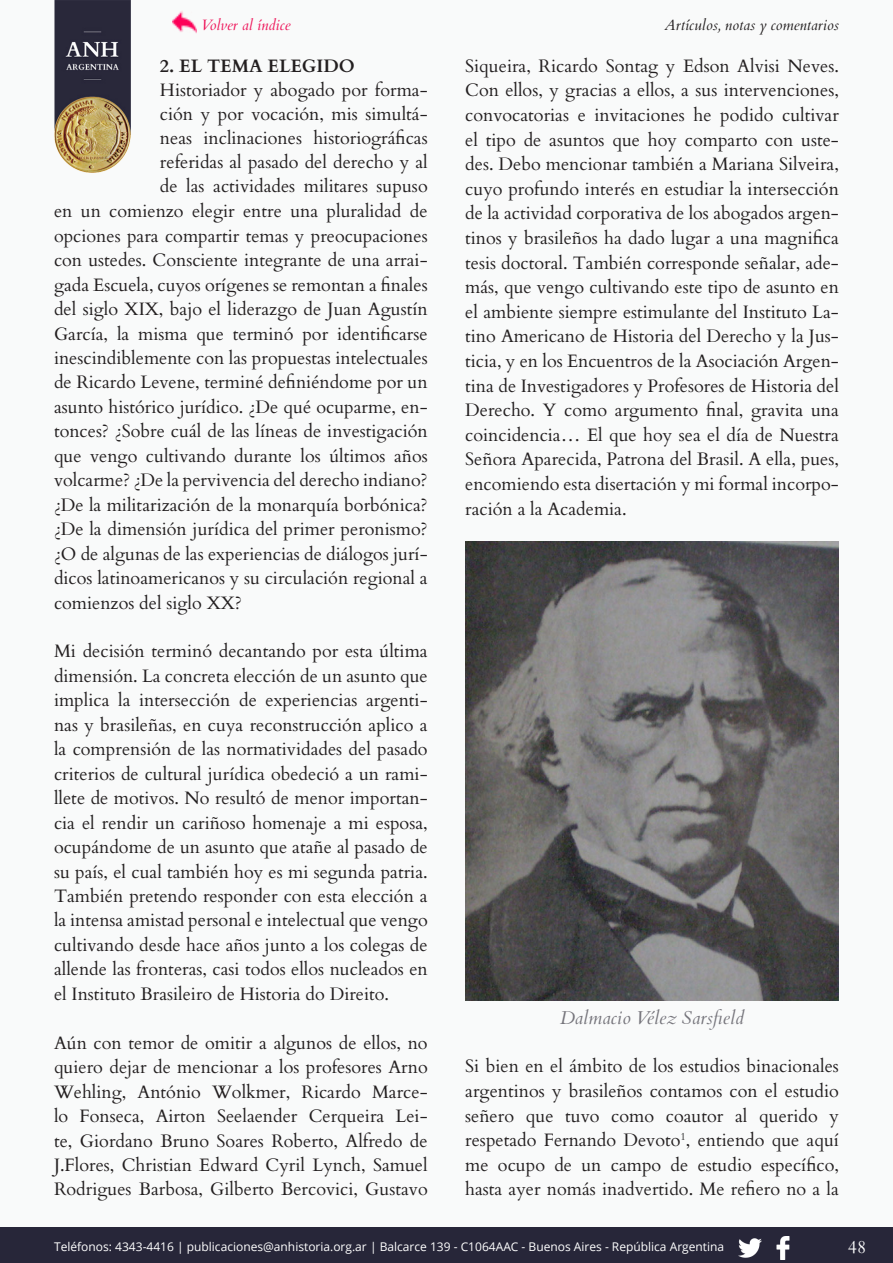
<style>
.page{position:relative;width:893px;height:1263px;background:#f9fafa}
.page>*{position:absolute;margin:0;border:0;box-sizing:border-box;transform-origin:0 0}
.t1{font:italic 18.6px "Cardo";color:#75747b}
.Index_-_Articles_Sty{font:18px/24.5px "Cardo";color:#231f20;text-align:justify}
.t2{font:700 18px "Cardo";color:#231f20}
.t3{font:18px "Cardo";color:#fff}
.t4{font:italic 15px "Cardo";color:#231f20}
.t5{font:italic 15px "Cardo";color:#ee155a}
.t6{font:12px "Open Sans";color:#fff}
</style>
<div class="page">
<div style="left:0;top:1227px;width:893px;height:36px;background:#272639"></div>
<img style="left:54px;top:0;width:77px;height:172px">
<img style="left:776px;top:1236px;width:14px;height:23px">
<img style="left:739px;top:1238px;width:23px;height:20px">
<img style="left:172px;top:11px;width:24px;height:22px">
<img style="left:465px;top:541px;width:374px;height:460px">
<p class="t5" style="left:201px;top:16px;width:91px">Volver al índice</p>
<p class="t4" style="left:664px;top:16px;width:176px">Artículos, notas y comentarios</p>
<p class="Index_-_Articles_Sty" style="left:465px;top:53px;width:375px;text-align:left">Siqueira, Ricardo Sontag y Edson Alvisi Neves.<br>Con ellos, y gracias a ellos, a sus intervenciones, convocatorias e invitaciones he podido cultivar el tipo de asuntos que hoy comparto con uste&shy;des. Debo mencionar también a Mariana Silveira, cuyo profundo interés en estudiar la intersección de la actividad corporativa de los abogados argen&shy;tinos y brasileños ha dado lugar a una magnifica tesis doctoral. También corresponde señalar, ade&shy;más, que vengo cultivando este tipo de asunto en el ambiente siempre estimulante del Instituto La&shy;tino Americano de Historia del Derecho y la Jus&shy;ticia, y en los Encuentros de la Asociación Argen&shy;tina de Investigadores y Profesores de Historia del Derecho. Y como argumento final, gravita una coincidencia… El que hoy sea el día de Nuestra Señora Aparecida, Patrona del Brasil. A ella, pues, encomiendo esta disertación y mi formal incorpo&shy;ración a la Academia.</p>
<p class="t2" style="left:160px;top:51px;width:197px">2. EL TEMA ELEGIDO</p>
<p class="Index_-_Articles_Sty" style="left:160px;top:77px;width:269px;line-height:24px">Historiador y abogado por forma&shy;ción y por vocación, mis simultá&shy;neas inclinaciones historiográficas referidas al pasado del derecho y al de las actividades militares supuso</p>
<p class="Index_-_Articles_Sty" style="left:54px;top:198px;width:375px">en un comienzo elegir entre una pluralidad de opciones para compartir temas y preocupaciones con ustedes. Consciente integrante de una arrai&shy;gada Escuela, cuyos orígenes se remontan a finales del siglo XIX, bajo el liderazgo de Juan Agustín García, la misma que terminó por identificarse inescindiblemente con las propuestas intelectuales de Ricardo Levene, terminé definiéndome por un asunto histórico jurídico. ¿De qué ocuparme, en&shy;tonces? ¿Sobre cuál de las líneas de investigación que vengo cultivando durante los últimos años volcarme? ¿De la pervivencia del derecho indiano? ¿De la militarización de la monarquía borbónica? ¿De la dimensión jurídica del primer peronismo? ¿O de algunas de las experiencias de diálogos jurí&shy;dicos latinoamericanos y su circulación regional a comienzos del siglo XX?</p>
<p class="Index_-_Articles_Sty" style="left:54px;top:638px;width:375px;text-align:left">Mi decisión terminó decantando por esta última dimensión. La concreta elección de un asunto que implica la intersección de experiencias argenti&shy;nas y brasileñas, en cuya reconstrucción aplico a la comprensión de las normatividades del pasado criterios de cultural jurídica obedeció a un rami&shy;llete de motivos. No resultó de menor importan&shy;cia el rendir un cariñoso homenaje a mi esposa, ocupándome de un asunto que atañe al pasado de su país, el cual también hoy es mi segunda patria.<br>También pretendo responder con esta elección a la intensa amistad personal e intelectual que vengo cultivando desde hace años junto a los colegas de allende las fronteras, casi todos ellos nucleados en el Instituto Brasileiro de Historia do Direito.</p>
<p class="Index_-_Articles_Sty" style="left:54px;top:1029px;width:375px">Aún con temor de omitir a algunos de ellos, no quiero dejar de mencionar a los profesores Arno Wehling, António Wolkmer, Ricardo Marce&shy;lo Fonseca, Airton Seelaender Cerqueira Lei&shy;te, Giordano Bruno Soares Roberto, Alfredo de J.Flores, Christian Edward Cyril Lynch, Samuel Rodrigues Barbosa, Gilberto Bercovici, Gustavo</p>
<p class="t1" style="left:560px;top:1006px;width:185px">Dalmacio Vélez Sarsfield</p>
<p class="Index_-_Articles_Sty" style="left:465px;top:1053px;width:375px">Si bien en el ámbito de los estudios binacionales argentinos y brasileños contamos con el estudio señero que tuvo como coautor al querido y respetado Fernando Devoto<sup>1</sup>, entiendo que aquí me ocupo de un campo de estudio específico, hasta ayer nomás inadvertido. Me refiero no a la</p>
<p class="t6" style="left:54px;top:1238px;width:672px">Teléfonos: 4343-4416 | publicaciones@anhistoria.org.ar | Balcarce 139 - C1064AAC - Buenos Aires - República Argentina</p>
<p class="t3" style="left:848px;top:1232px;width:20px">48</p>
</div>
